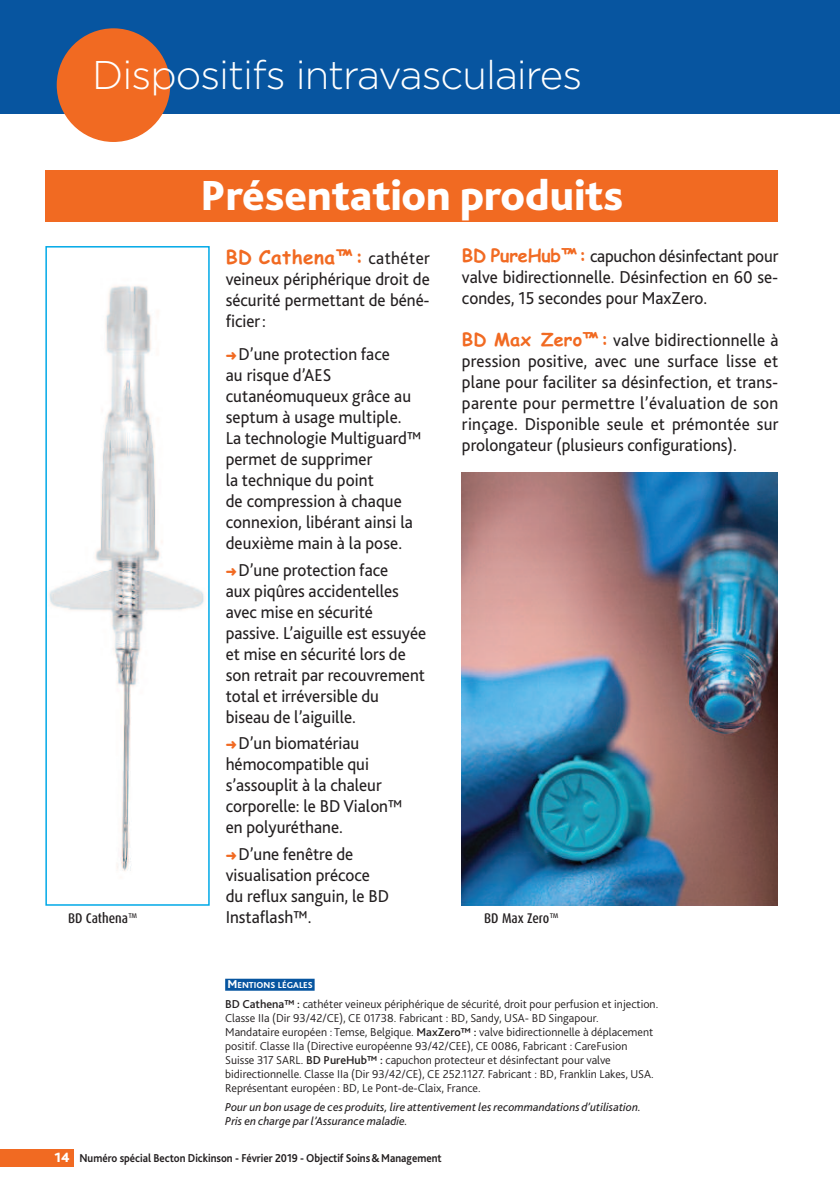
<style>
.page{position:relative;width:840px;height:1191px;background:#fff}
.page>*{position:absolute;margin:0;border:0;box-sizing:border-box;transform-origin:0 0}
.t1{font:800 44px "Bliss 2";color:#fff}
.t2{font:300 40px "Gotham";letter-spacing:-.025em;color:#fff}
.t3{font:700 19px "Comic Sans MS";letter-spacing:.025em;color:#f16a22}
.t4{font:18px/21px "Bliss 2";color:#231f20;scale:.95 1}
.t5{font:500 condensed 14px "Dax OT";color:#231f20}
.t6{font:300 12px/14px "Bliss 2";color:#231f20}
.t7{font:italic 12px/14px "Bliss 2";color:#231f20}
.t8{font:700 12px "Bliss 2";color:#231f20;scale:.9 1}
.t9{font:800 9px "Bliss 2";color:#fff}
.s1{font-family:"Comic Sans MS";font-weight:700;color:#f16a22}
.s2{font-family:"Bliss 2";font-weight:400;font-size:18px;color:#231f20}
.s3{color:#f16a22}
.s4{font-size:12px}
.s5{font-weight:500}
.s6{font-weight:800;font-size:14px;color:#fff}
</style>
<div class="page">
<div style="left:225px;top:978px;width:89px;height:12px;background:#0755a0"></div>
<div style="left:0;top:0;width:839px;height:113px;background:#0755a0"></div>
<div style="left:0;top:1149px;width:74px;height:17px;background:#f16a22"></div>
<div style="left:56px;top:28px;width:114px;height:114px;background:#f16a22;border-radius:50%"></div>
<div style="left:45px;top:170px;width:732px;height:51px;background:#f16a22"></div>
<img style="left:49px;top:285px;width:156px;height:586px">
<div style="left:45px;top:246px;width:164px;height:659px;border:2px solid #00a9e7"></div>
<img style="left:461px;top:473px;width:316px;height:432px">
<h2 class="t2" style="left:92px;top:61px;width:491px">Dispositifs intravasculaires</h2>
<h1 class="t1" style="left:200px;top:179px;width:424px">Présentation produits</h1>
<p class="t4" style="left:461px;top:247px;width:334px;text-align:justify"><span class="s1">BD PureHub™:</span> capuchon désinfectant pour valve bidirectionnelle. Désinfection en 60 se&shy;condes, 15 secondes pour MaxZero.</p>
<p class="t4" style="left:461px;top:331px;width:334px;text-align:justify"><span class="s1">BD Max Zero™:</span> valve bidirectionnelle à pression positive, avec une surface lisse et plane pour faciliter sa désinfection, et trans&shy;parente pour permettre l’évaluation de son rinçage. Disponible seule et prémontée sur prolongateur (plusieurs configurations).</p>
<p class="t3" style="left:225px;top:247px;width:205px">BD Cathena™ : <span class="s2">cathéter</span></p>
<p class="t4" style="left:225px;top:271px;width:216px;text-align:justify">veineux périphérique droit de sécurité permettant de béné&shy;ficier:</p>
<p class="t4" style="left:225px;top:345px;width:207px"><span class="s3">➜</span>D’une protection face<br>au risque d’AES cutanéomuqueux grâce au septum à usage multiple.<br>La technologie Multiguard™ permet de supprimer<br>la technique du point<br>de compression à chaque connexion, libérant ainsi la deuxième main à la pose.</p>
<p class="t4" style="left:225px;top:561px;width:212px"><span class="s3">➜</span>D’une protection face<br>aux piqûres accidentelles avec mise en sécurité passive. L’aiguille est essuyée et mise en sécurité lors de son retrait par recouvrement total et irréversible du biseau de l’aiguille.</p>
<p class="t4" style="left:225px;top:734px;width:187px"><span class="s3">➜</span>D’un biomatériau hémocompatible qui s’assouplit à la chaleur corporelle: le BD Vialon™ en polyuréthane.</p>
<p class="t4" style="left:225px;top:845px;width:173px"><span class="s3">➜</span>D’une fenêtre de visualisation précoce du reflux sanguin, le BD<br>Instaflash™.</p>
<p class="t5" style="left:68px;top:912px;width:71px">BD Cathena™</p>
<p class="t5" style="left:484px;top:912px;width:76px">BD Max Zero™</p>
<p class="t9" style="left:227px;top:981px;width:87px"><span class="s4">M</span>ENTIONS LÉGALES</p>
<p class="t6" style="left:225px;top:997px;width:434px"><span class="s5">BD Cathena™ :</span> cathéter veineux périphérique de sécurité, droit pour perfusion et injection.<br>Classe IIa (Dir 93/42/CE), CE 01738. Fabricant : BD, Sandy, USA- BD Singapour.<br>Mandataire européen : Temse, Belgique. <span class="s5">MaxZero™ :</span> valve bidirectionnelle à déplacement positif. Classe IIa (Directive européenne 93/42/CEE), CE 0086, Fabricant : CareFusion Suisse 317 SARL. <span class="s5">BD PureHub™ :</span> capuchon protecteur et désinfectant pour valve bidirectionnelle. Classe IIa (Dir 93/42/CE), CE 252.1127. Fabricant : BD, Franklin Lakes, USA.<br>Représentant européen: BD, Le Pont-de-Claix, France.</p>
<p class="t7" style="left:225px;top:1101px;width:417px">Pour un bon usage de ces produits, lire attentivement les recommandations d’utilisation.<br>Pris en charge par l’Assurance maladie.</p>
<p class="t8" style="left:54px;top:1153px;width:431px"><span class="s6">14</span> Numéro spécial Becton Dickinson - Février 2019 - Objectif Soins&amp;Management</p>
</div>
